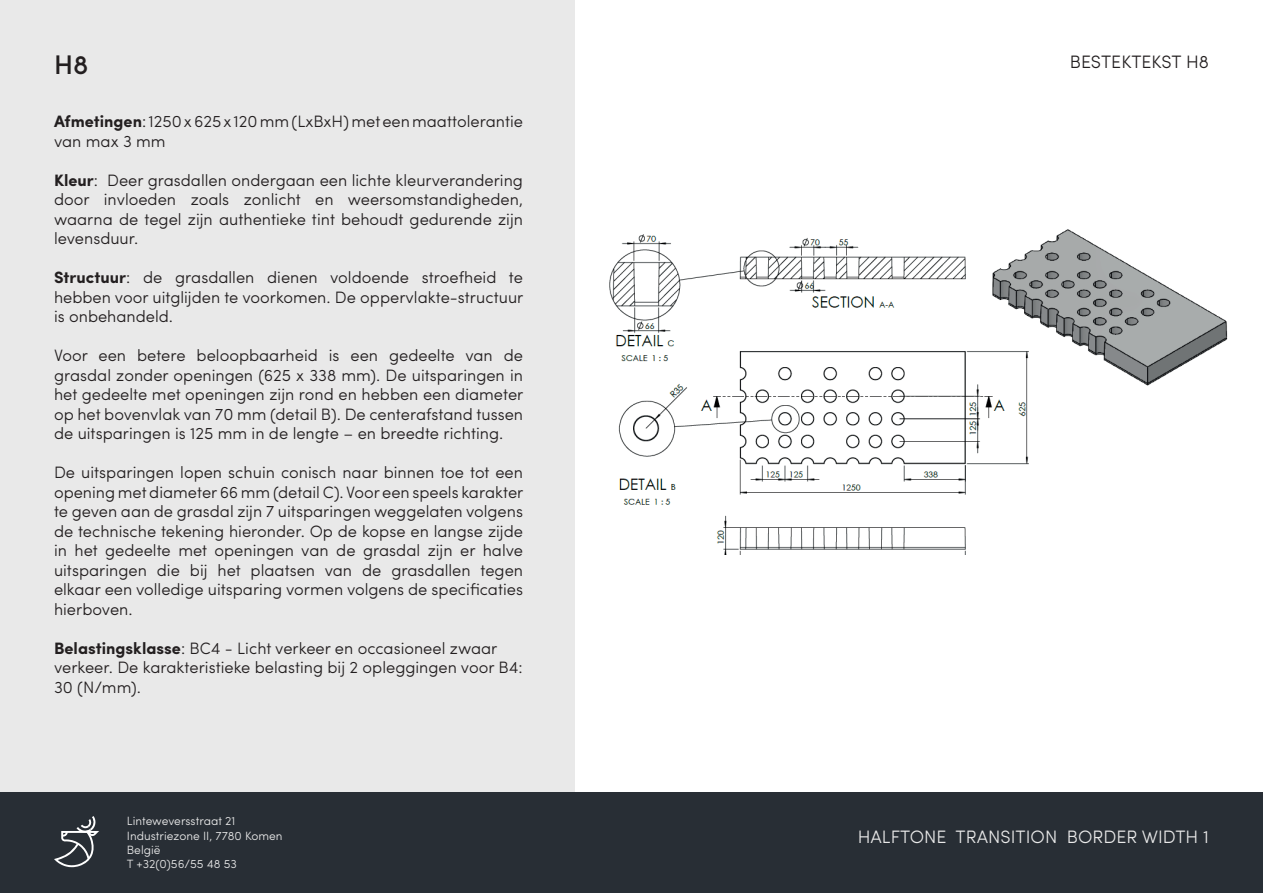
<style>
.page{position:relative;width:1263px;height:893px;background:#fff}
.page>*{position:absolute;margin:0;border:0;box-sizing:border-box;transform-origin:0 0}
.t1{font:500 27px "Sofia Pro";color:#231f20}
.t2{font:300 18px "Sofia Pro";color:#e9e9e9}
.t3{font:300 18px "Sofia Pro";color:#231f20}
.t4{font:300 16.5px/19.5px "Sofia Pro";color:#231f20;text-align:justify}
.t5{font:300 12px/14.4px "Sofia Pro";color:#e9e9e9}
.s1{font-weight:700}
</style>
<div class="page">
<div style="left:0;top:0;width:574px;height:893px;background:#e9e9e9"></div>
<div style="left:0;top:792px;width:1263px;height:101px;background:#282e35"></div>
<svg style="left:54px;top:816px;width:45px;height:51px"></svg>
<img style="left:609px;top:229px;width:619px;height:325px">
<h1 class="t1" style="left:54px;top:45px;width:36px">H8</h1>
<p class="t4" style="left:54px;top:111px;width:470px"><span class="s1">Afmetingen</span>: 1250 x 625 x 120 mm (LxBxH) met een maattolerantie van max 3 mm</p>
<p class="t4" style="left:54px;top:169px;width:471px"><span class="s1">Kleur</span>: Deer grasdallen ondergaan een lichte kleurverandering door invloeden zoals zonlicht en weersomstandigheden, waarna de tegel zijn authentieke tint behoudt gedurende zijn levensduur.</p>
<p class="t4" style="left:54px;top:267px;width:471px"><span class="s1">Structuur</span>: de grasdallen dienen voldoende stroefheid te hebben voor uitglijden te voorkomen. De oppervlakte-structuur is onbehandeld.</p>
<p class="t4" style="left:54px;top:345px;width:471px">Voor een betere beloopbaarheid is een gedeelte van de grasdal zonder openingen (625 x 338 mm). De uitsparingen in het gedeelte met openingen zijn rond en hebben een diameter op het bovenvlak van 70 mm (detail B). De centerafstand tussen de uitsparingen is 125 mm in de lengte – en breedte richting.</p>
<p class="t4" style="left:54px;top:462px;width:471px">De uitsparingen lopen schuin conisch naar binnen toe tot een opening met diameter 66 mm (detail C). Voor een speels karakter te geven aan de grasdal zijn 7 uitsparingen weggelaten volgens de technische tekening hieronder. Op de kopse en langse zijde in het gedeelte met openingen van de grasdal zijn er halve uitsparingen die bij het plaatsen van de grasdallen tegen elkaar een volledige uitsparing vormen volgens de specificaties hierboven.</p>
<p class="t4" style="left:54px;top:637px;width:470px;text-align:left"><span class="s1">Belastingsklasse</span>: BC4 - Licht verkeer en occasioneel zwaar verkeer. De karakteristieke belasting bij 2 opleggingen voor B4:<br>30 (N/mm).</p>
<p class="t5" style="left:127px;top:813px;width:157px">Linteweversstraat 21<br>Industriezone II, 7780 Komen<br>België<br>T +32(0)56/55 48 53</p>
<p class="t3" style="left:1070px;top:48px;width:141px">BESTEKTEKST H8</p>
<p class="t2" style="left:858px;top:824px;width:353px">HALFTONE TRANSITION BORDER WIDTH 1</p>
</div>
